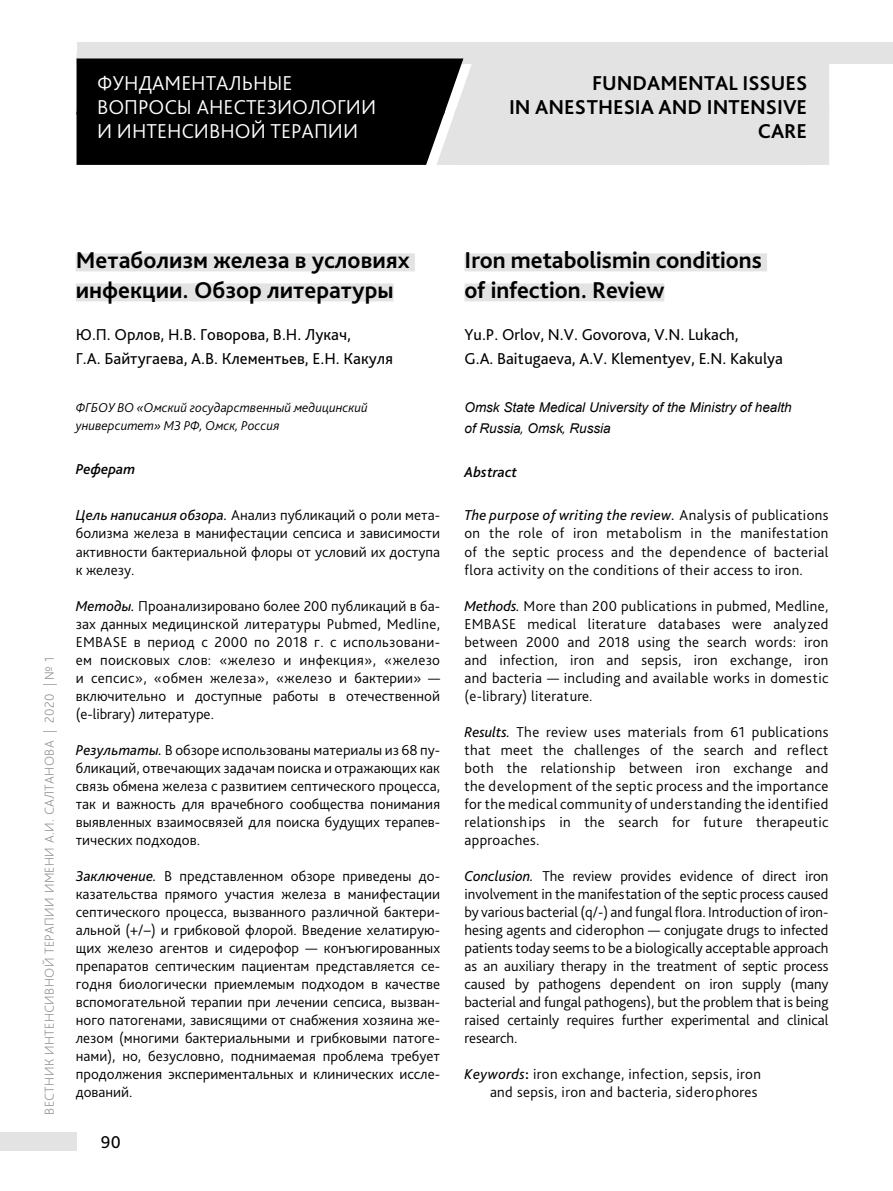
<style>
.page{position:relative;width:893px;height:1191px;background:#fff}
.page>*{position:absolute;margin:0;border:0;box-sizing:border-box;transform-origin:0 0}
.t1{font:700 24px/30px "Bliss Pro";color:#000}
.t2{font:300 21px/24px "Bliss Pro";color:#fff}
.t3{font:700 21px/24px "Bliss Pro";color:#000;text-align:right}
.t4{font:18px "Bliss Pro";color:#000}
.t5{font:16.5px/24px "Bliss Pro";color:#000}
.t6{font:300 15px/18px "Bliss Pro";color:#000;text-align:justify}
.t7{font:300 15px/18px "Bliss Pro";letter-spacing:.025em;color:#000;text-align:right}
.t8{font:italic 500 15px "Bliss Pro";color:#000}
.t9{font:italic 300 13.5px/18px "Bliss Pro";color:#000}
.t10{font:italic 13.5px/20.7px "Arial";color:#000}
.t11{font:200 13.5px "Bliss Pro";letter-spacing:.025em;color:#868786}
.s1{font-weight:400;font-style:italic}
.s2{font-family:"Bliss Pro";font-weight:300}
.s3{font-weight:700}
</style>
<div class="page">
<div style="left:0;top:1132px;width:77px;height:18px;background:#e3e3e3"></div>
<div style="left:77px;top:42px;width:816px;height:22px;background:#e3e3e3"></div>
<svg style="left:77px;top:58px;width:752px;height:107px;background:#747474"></svg>
<div style="left:76px;top:253px;width:339px;height:18px;background:#e3e3e3"></div>
<div style="left:76px;top:283px;width:318px;height:18px;background:#e3e3e3"></div>
<div style="left:464px;top:253px;width:303px;height:18px;background:#e3e3e3"></div>
<div style="left:464px;top:283px;width:200px;height:18px;background:#e3e3e3"></div>
<h2 class="t2" style="left:97px;top:71px;width:281px">ФУНДАМЕНТАЛЬНЫЕ<br>ВОПРОСЫ АНЕСТЕЗИОЛОГИИ<br>И ИНТЕНСИВНОЙ ТЕРАПИИ</h2>
<h2 class="t3" style="left:509px;top:71px;width:300px">FUNDAMENTAL ISSUES<br>IN ANESTHESIA AND INTENSIVE<br>CARE</h2>
<p class="t11" style="left:41px;top:1114px;width:460px;rotate:-90deg">ВЕСТНИК ИНТЕНСИВНОЙ ТЕРАПИИ ИМЕНИ А.И. САЛТАНОВА | 2020 | № 1</p>
<h1 class="t1" style="left:76px;top:245px;width:335px">Метаболизм железа в условиях инфекции. Обзор литературы</h1>
<p class="t5" style="left:76px;top:322px;width:319px">Ю.П. Орлов, Н.В. Говорова, В.Н. Лукач,<br>Г.А. Байтугаева, А.В. Клементьев, Е.Н. Какуля</p>
<p class="t9" style="left:76px;top:398px;width:294px">ФГБОУ ВО «Омский государственный медицинский университет» МЗ РФ, Омск, Россия</p>
<p class="t8" style="left:76px;top:460px;width:61px">Реферат</p>
<p class="t6" style="left:76px;top:506px;width:366px"><span class="s1">Цель написания обзора.</span> Анализ публикаций о роли мета&shy;болизма железа в манифестации сепсиса и зависимости активности бактериальной флоры от условий их доступа к железу.</p>
<p class="t6" style="left:76px;top:596px;width:366px"><span class="s1">Методы.</span> Проанализировано более 200 публикаций в ба&shy;зах данных медицинской литературы Pubmed, Medline, EMBASE в период с 2000 по 2018 г. с использовани&shy;ем поисковых слов: «железо и инфекция», «железо и сепсис», «обмен железа», «железо и бактерии» — включительно и доступные работы в отечественной (e-library) литературе.</p>
<p class="t6" style="left:76px;top:740px;width:366px"><span class="s1">Результаты.</span> В обзоре использованы материалы из 68 пу&shy;бликаций, отвечающих задачам поиска и отражающих как связь обмена железа с развитием септического процесса, так и важность для врачебного сообщества понимания выявленных взаимосвязей для поиска будущих терапев&shy;тических подходов.</p>
<p class="t6" style="left:76px;top:866px;width:366px"><span class="s1">Заключение.</span> В представленном обзоре приведены до&shy;казательства прямого участия железа в манифестации септического процесса, вызванного различной бактери&shy;альной (+/−) и грибковой флорой. Введение хелатирую&shy;щих железо агентов и сидерофор — конъюгированных препаратов септическим пациентам представляется се&shy;годня биологически приемлемым подходом в качестве вспомогательной терапии при лечении сепсиса, вызван&shy;ного патогенами, зависящими от снабжения хозяина же&shy;лезом (многими бактериальными и грибковыми патоге&shy;нами), но, безусловно, поднимаемая проблема требует продолжения экспериментальных и клинических иссле&shy;дований.</p>
<p class="t4" style="left:101px;top:1131px;width:21px">90</p>
<h1 class="t1" style="left:464px;top:245px;width:299px">Iron metabolismin conditions of infection. Review</h1>
<p class="t5" style="left:464px;top:322px;width:320px">Yu.P. Orlov, N.V. Govorova, V.N. Lukach,<br>G.A. Baitugaeva, A.V. Klementyev, E.N. Kakulya</p>
<p class="t10" style="left:464px;top:397px;width:329px">Omsk State Medical University of the Ministry of health of Russia<span class="s2">,</span> Omsk<span class="s2">,</span> Russia</p>
<p class="t8" style="left:464px;top:463px;width:54px">Abstract</p>
<p class="t6" style="left:464px;top:506px;width:365px"><span class="s1">The purpose of writing the review.</span> Analysis of publications on the role of iron metabolism in the manifestation of the septic process and the dependence of bacterial flora activity on the conditions of their access to iron.</p>
<p class="t6" style="left:464px;top:596px;width:365px"><span class="s1">Methods.</span> More than 200 publications in pubmed, Medline, EMBASE medical literature databases were analyzed between 2000 and 2018 using the search words: iron and infection, iron and sepsis, iron exchange, iron and bacteria — including and available works in domestic (e-library) literature.</p>
<p class="t6" style="left:464px;top:722px;width:365px"><span class="s1">Results.</span> The review uses materials from 61 publications that meet the challenges of the search and reflect both the relationship between iron exchange and the development of the septic process and the importance for the medical community of understanding the identified relationships in the search for future therapeutic approaches.</p>
<p class="t6" style="left:464px;top:866px;width:365px"><span class="s1">Conclusion.</span> The review provides evidence of direct iron involvement in the manifestation of the septic process caused by various bacterial (q/-) and fungal flora. Introduction of iron&shy;hesing agents and ciderophon — conjugate drugs to infected patients today seems to be a biologically acceptable approach as an auxiliary therapy in the treatment of septic process caused by pathogens dependent on iron supply (many bacterial and fungal pathogens), but the problem that is being raised certainly requires further experimental and clinical research.</p>
<p class="t7" style="left:464px;top:1064px;width:298px"><span class="s1">Keywords</span><span class="s3">:</span> iron exchange, infection, sepsis, iron and sepsis, iron and bacteria, siderophores</p>
</div>
